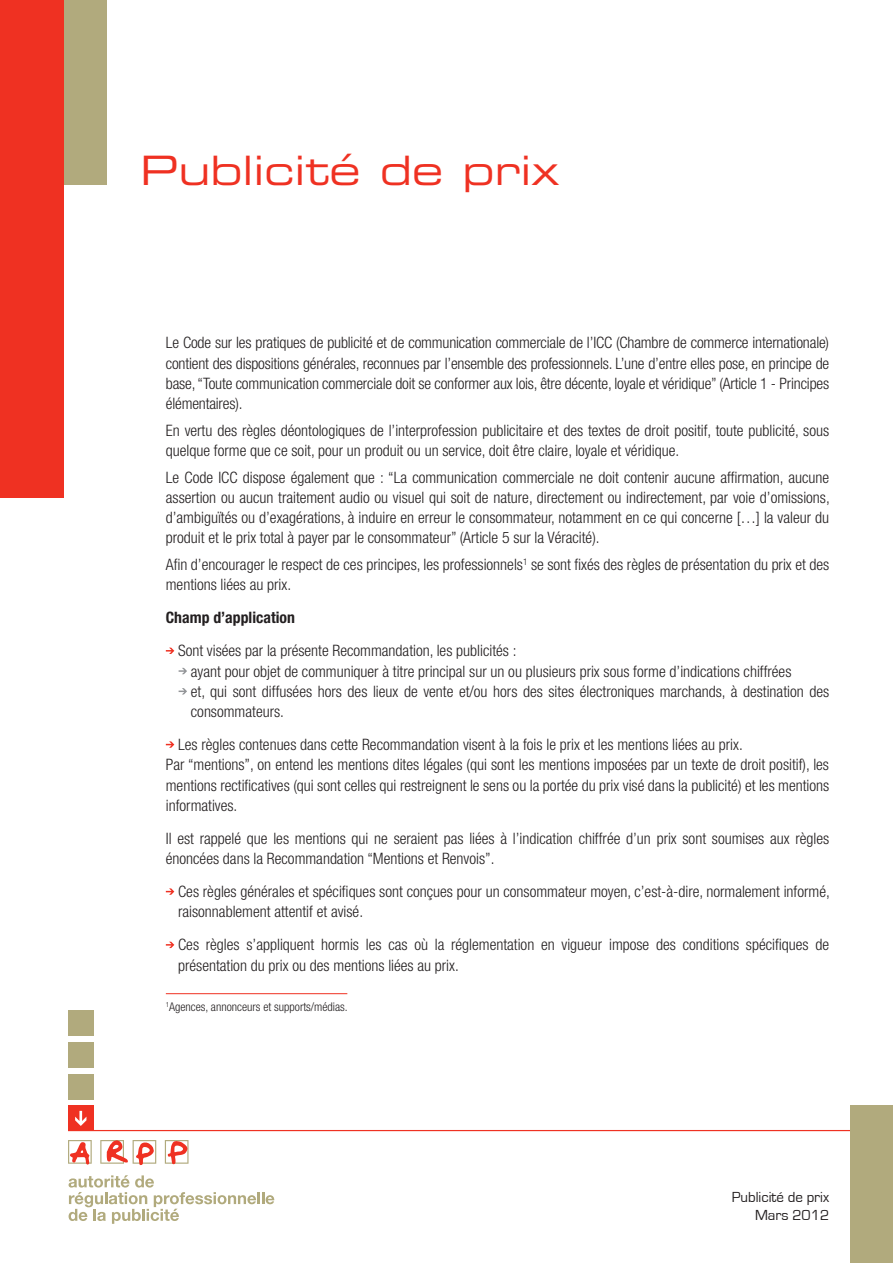
<style>
.page{position:relative;width:893px;height:1263px;background:#fff}
.page>*{position:absolute;margin:0;border:0;box-sizing:border-box;transform-origin:0 0}
.t1{font:40.5px "Eurostile LT Extended Two";color:#ef3122}
.t2{font:300 condensed 15.75px/20.2px "Helvetica Neue LT";color:#231f20}
.t3{font:700 condensed 15.75px "Helvetica Neue LT";color:#231f20}
.t4{font:15px/18px "Eurostile";color:#231f20;text-align:right}
.t5{font:300 condensed 12px "Helvetica Neue LT";color:#231f20}
</style>
<div class="page">
<hr style="left:68px;top:1130px;width:782px;height:1px;background:#ef3122">
<div style="left:0;top:0;width:64px;height:497px;background:#ef3122"></div>
<div style="left:64px;top:0;width:42px;height:185px;background:#b1aa7d"></div>
<div style="left:850px;top:1106px;width:43px;height:157px;background:#b1aa7d"></div>
<div style="left:68px;top:1010px;width:26px;height:25px;background:#b1aa7d"></div>
<div style="left:68px;top:1042px;width:26px;height:25px;background:#b1aa7d"></div>
<div style="left:68px;top:1074px;width:26px;height:25px;background:#b1aa7d"></div>
<div style="left:68px;top:1106px;width:26px;height:25px;background:#ef3122"></div>
<svg style="left:75px;top:1111px;width:11px;height:15px"></svg>
<hr style="left:166px;top:993px;width:181px;height:1px;background:#ef3122">
<svg style="left:166px;top:648px;width:8px;height:6px"></svg>
<svg style="left:179px;top:668px;width:8px;height:6px"></svg>
<svg style="left:179px;top:688px;width:8px;height:6px"></svg>
<svg style="left:166px;top:741px;width:8px;height:7px"></svg>
<svg style="left:166px;top:888px;width:8px;height:7px"></svg>
<svg style="left:166px;top:942px;width:8px;height:6px"></svg>
<svg style="left:68px;top:1140px;width:121px;height:25px"></svg>
<svg style="left:69px;top:1175px;width:205px;height:49px"></svg>
<h1 class="t1" style="left:140px;top:143px;width:421px">Publicité de prix</h1>
<p class="t2" style="left:166px;top:333px;width:665px;text-align:justify">Le Code sur les pratiques de publicité et de communication commerciale de l’ICC (Chambre de commerce internationale) contient des dispositions générales, reconnues par l’ensemble des professionnels. L’une d’entre elles pose, en principe de base, “Toute communication commerciale doit se conformer aux lois, être décente, loyale et véridique” (Article 1 - Principes élémentaires).</p>
<p class="t2" style="left:166px;top:420px;width:665px">En vertu des règles déontologiques de l’interprofession publicitaire et des textes de droit positif, toute publicité, sous quelque forme que ce soit, pour un produit ou un service, doit être claire, loyale et véridique.</p>
<p class="t2" style="left:166px;top:467px;width:665px;text-align:justify">Le Code ICC dispose également que : “La communication commerciale ne doit contenir aucune affirmation, aucune assertion ou aucun traitement audio ou visuel qui soit de nature, directement ou indirectement, par voie d’omissions, d’ambiguïtés ou d’exagérations, à induire en erreur le consommateur, notamment en ce qui concerne […] la valeur du produit et le prix total à payer par le consommateur” (Article 5 sur la Véracité).</p>
<p class="t2" style="left:166px;top:554px;width:665px">Afin d’encourager le respect de ces principes, les professionnels<sup>1</sup> se sont fixés des règles de présentation du prix et des mentions liées au prix.</p>
<p class="t3" style="left:166px;top:608px;width:131px">Champ d’application</p>
<p class="t2" style="left:191px;top:640px;width:640px;text-indent:-13px">Sont visées par la présente Recommandation, les publicités :<br>ayant pour objet de communiquer à titre principal sur un ou plusieurs prix sous forme d’indications chiffrées<br>et, qui sont diffusées hors des lieux de vente et/ou hors des sites électroniques marchands, à destination des consommateurs.</p>
<p class="t2" style="left:166px;top:734px;width:665px;text-indent:12px">Les règles contenues dans cette Recommandation visent à la fois le prix et les mentions liées au prix.<br>Par “mentions”, on entend les mentions dites légales (qui sont les mentions imposées par un texte de droit positif), les mentions rectificatives (qui sont celles qui restreignent le sens ou la portée du prix visé dans la publicité) et les mentions informatives.</p>
<p class="t2" style="left:166px;top:828px;width:665px">Il est rappelé que les mentions qui ne seraient pas liées à l’indication chiffrée d’un prix sont soumises aux règles énoncées dans la Recommandation “Mentions et Renvois”.</p>
<p class="t2" style="left:178px;top:881px;width:653px">Ces règles générales et spécifiques sont conçues pour un consommateur moyen, c’est-à-dire, normalement informé, raisonnablement attentif et avisé.</p>
<p class="t2" style="left:178px;top:934px;width:652px">Ces règles s’appliquent hormis les cas où la réglementation en vigueur impose des conditions spécifiques de présentation du prix ou des mentions liées au prix.</p>
<p class="t5" style="left:166px;top:1000px;width:183px"><sup>1</sup>Agences, annonceurs et supports/médias.</p>
<p class="t4" style="left:732px;top:1189px;width:99px">Publicité de prix<br>Mars 2012</p>
</div>
